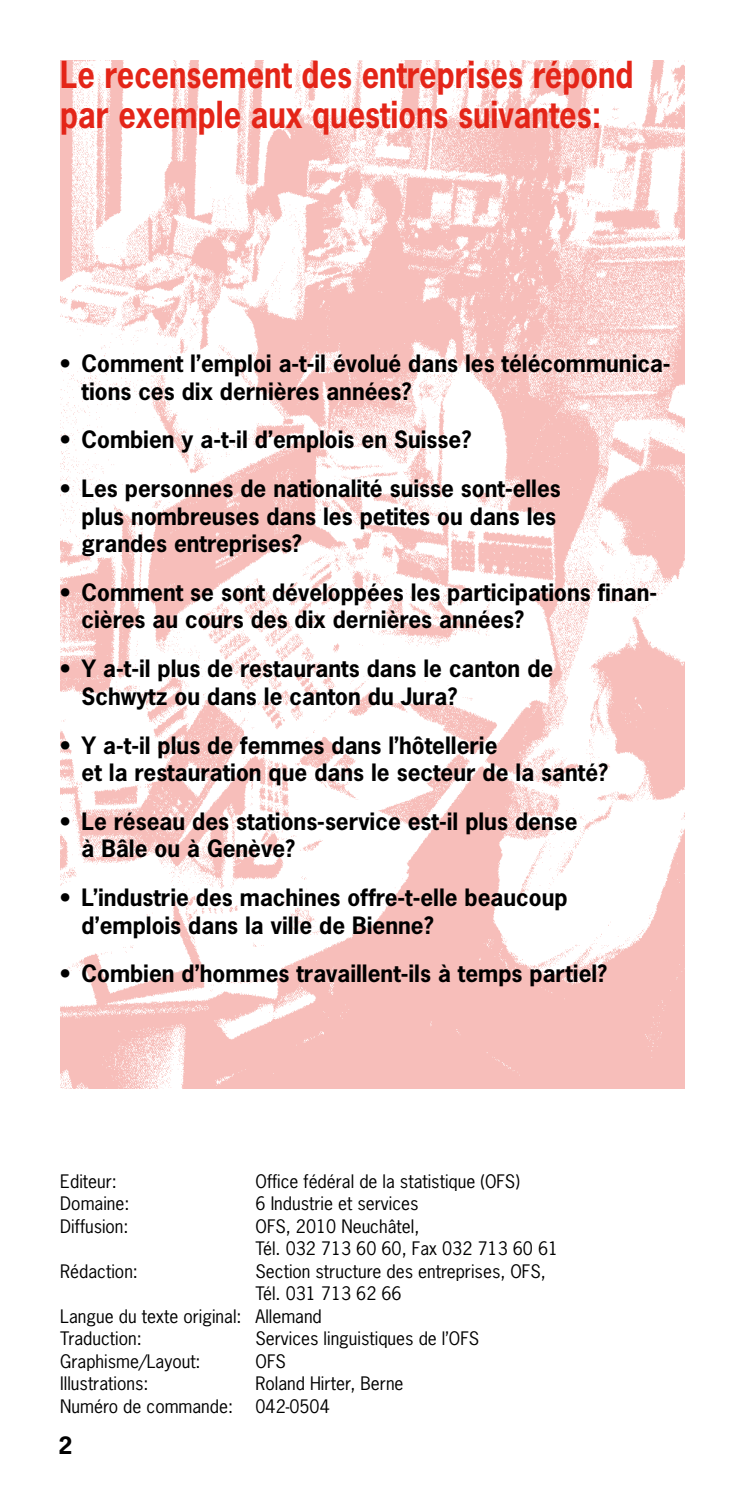
<style>
.page{position:relative;width:745px;height:1489px;background:#fff}
.page>*{position:absolute;margin:0;border:0;box-sizing:border-box;transform-origin:0 0}
.t1{font:700 35px/40px "News Gothic Std";color:#e42518;scale:.88 1}
.t2{font:700 22.5px/27.5px "News Gothic Std";color:#000}
.t3{font:17.5px/22.5px "News Gothic Std";color:#000}
</style>
<div class="page">
<img style="left:60px;top:60px;width:624px;height:1028px">
<h1 class="t1" style="left:60px;top:57px;width:652px">Le recensement des entreprises répond par exemple aux questions suivantes:</h1>
<p class="t2" style="left:81px;top:351px;width:590px;text-indent:-21px">• Comment l’emploi a-t-il évolué dans les télécommunica&shy;tions ces dix dernières années?</p>
<p class="t2" style="left:60px;top:428px;width:412px">• Combien y a-t-il d’emplois en Suisse?</p>
<p class="t2" style="left:81px;top:476px;width:480px;text-indent:-21px">• Les personnes de nationalité suisse sont-elles plus nombreuses dans les petites ou dans les grandes entreprises?</p>
<p class="t2" style="left:81px;top:580px;width:576px;text-indent:-21px">• Comment se sont développées les participations finan&shy;cières au cours des dix dernières années?</p>
<p class="t2" style="left:81px;top:656px;width:473px;text-indent:-21px">• Y a-t-il plus de restaurants dans le canton de<br>Schwytz ou dans le canton du Jura?</p>
<p class="t2" style="left:81px;top:733px;width:528px;text-indent:-21px">• Y a-t-il plus de femmes dans l’hôtellerie<br>et la restauration que dans le secteur de la santé?</p>
<p class="t2" style="left:81px;top:809px;width:497px;text-indent:-21px">• Le réseau des stations-service est-il plus dense à Bâle ou à Genève?</p>
<p class="t2" style="left:81px;top:885px;width:487px;text-indent:-21px">• L’industrie des machines offre-t-elle beaucoup d’emplois dans la ville de Bienne?</p>
<p class="t2" style="left:60px;top:961px;width:548px">• Combien d’hommes travaillent-ils à temps partiel?</p>
<p class="t3" style="left:60px;top:1171px;width:58px">Editeur:</p>
<p class="t3" style="left:255px;top:1171px;width:266px">Office fédéral de la statistique (OFS)</p>
<p class="t3" style="left:60px;top:1193px;width:71px">Domaine:</p>
<p class="t3" style="left:255px;top:1193px;width:164px">6 Industrie et services</p>
<p class="t3" style="left:60px;top:1216px;width:70px">Diffusion:</p>
<p class="t3" style="left:255px;top:1216px;width:304px">OFS, 2010 Neuchâtel,<br>Tél. 032 713 60 60, Fax 032 713 60 61</p>
<p class="t3" style="left:60px;top:1261px;width:79px">Rédaction:</p>
<p class="t3" style="left:255px;top:1261px;width:292px">Section structure des entreprises, OFS,</p>
<p class="t3" style="left:255px;top:1283px;width:148px">Tél. 031 713 62 66</p>
<p class="t3" style="left:60px;top:1306px;width:263px">Langue du texte original: Allemand</p>
<p class="t3" style="left:60px;top:1328px;width:83px">Traduction:</p>
<p class="t3" style="left:255px;top:1328px;width:225px">Services linguistiques de l’OFS</p>
<p class="t3" style="left:60px;top:1351px;width:142px">Graphisme/Layout:</p>
<p class="t3" style="left:255px;top:1351px;width:32px">OFS</p>
<p class="t3" style="left:60px;top:1373px;width:90px">Illustrations:</p>
<p class="t3" style="left:255px;top:1373px;width:149px">Roland Hirter, Berne</p>
<p class="t3" style="left:60px;top:1396px;width:174px">Numéro de commande:</p>
<p class="t3" style="left:255px;top:1396px;width:76px">042-0504</p>
<p class="t2" style="left:58px;top:1432px;width:15px">2</p>
</div>
